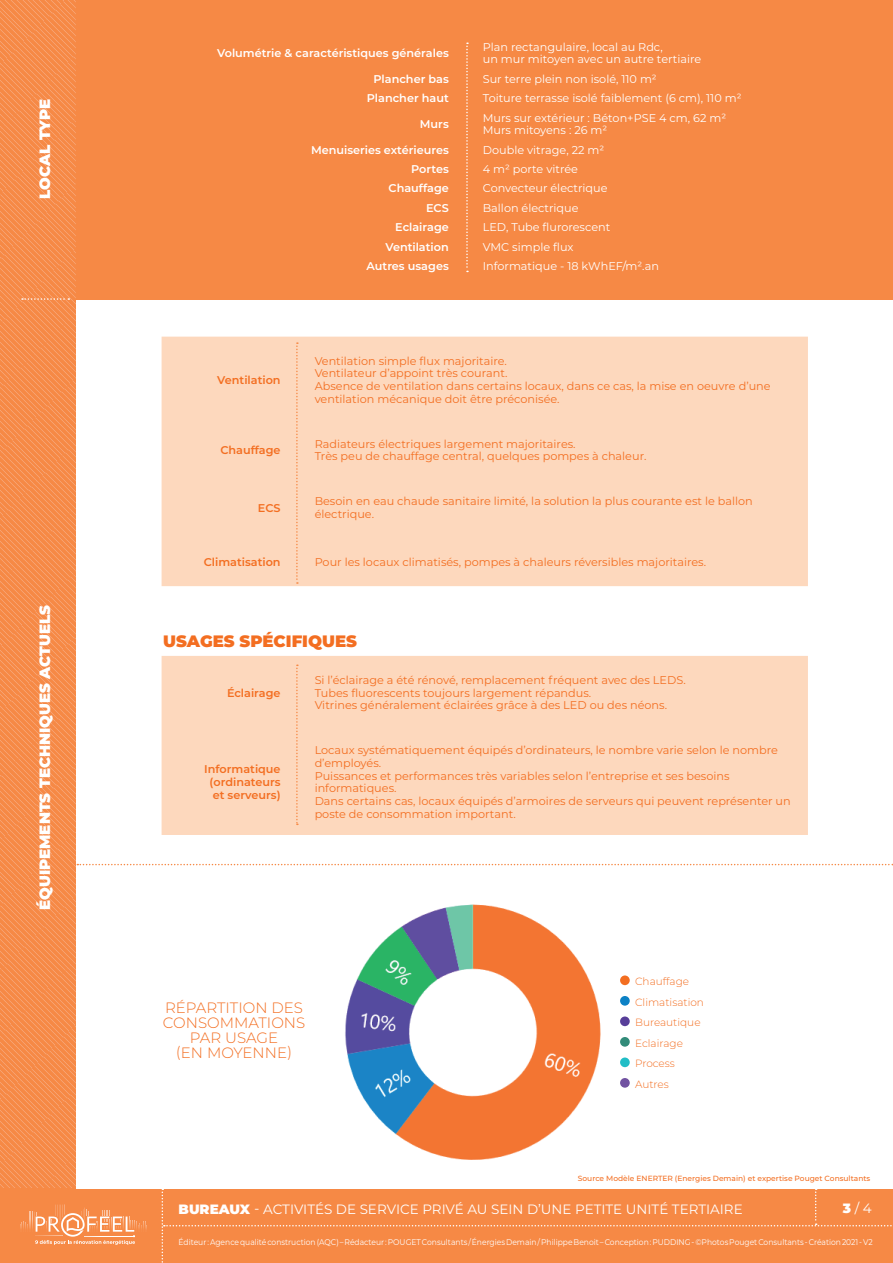
<style>
.page{position:relative;width:893px;height:1263px;background:#fff}
.page>*{position:absolute;margin:0;border:0;box-sizing:border-box;transform-origin:0 0}
.t1{font:900 16.5px "Montserrat";color:#f36e21}
.t2{font:300 15px/15px "Montserrat";color:#f36e21;text-align:center}
.t3{font:900 15px "Montserrat";color:#fff}
.t4{font:13.5px "Montserrat";color:#fff}
.t5{font:11.25px/12.8px "Montserrat";color:#f36e21}
.t6{font:11.25px/12.8px "Montserrat";color:#fff}
.t7{font:600 11.25px "Montserrat";color:#fff}
.t8{font:600 11.25px/12.8px "Montserrat";color:#f36e21;text-align:justify}
.t9{font:300 10.5px/20.5px "Montserrat";color:#f36e21}
.t10{font:8.25px "Montserrat";color:#fff;scale:.92 1}
.t11{font:500 7.5px "Montserrat";color:#f36e21}
.s1{font-weight:900}
</style>
<div class="page">
<svg style="left:0;top:0;width:77px;height:1188px;background:#f68e4e"></svg>
<div style="left:0;top:1188px;width:893px;height:75px;background:#f68945"></div>
<svg style="left:162px;top:1188px;width:731px;height:75px"></svg>
<svg style="left:20px;top:1204px;width:127px;height:41px"></svg>
<svg style="left:22px;top:298px;width:47px;height:2px"></svg>
<img style="left:345px;top:904px;width:256px;height:256px">
<div style="left:620px;top:975px;width:10px;height:10px;background:#f36e21;border-radius:50%"></div>
<div style="left:620px;top:996px;width:10px;height:10px;background:#0c81c5;border-radius:50%"></div>
<div style="left:620px;top:1016px;width:10px;height:10px;background:#573e99;border-radius:50%"></div>
<div style="left:620px;top:1037px;width:10px;height:10px;background:#328b79;border-radius:50%"></div>
<div style="left:620px;top:1057px;width:10px;height:10px;background:#21bdc6;border-radius:50%"></div>
<div style="left:620px;top:1078px;width:10px;height:10px;background:#7152a1;border-radius:50%"></div>
<svg style="left:77px;top:864px;width:816px;height:1px"></svg>
<div style="left:162px;top:337px;width:646px;height:249px;background:#fdd8bd"></div>
<div style="left:162px;top:656px;width:646px;height:179px;background:#fdd8bd"></div>
<svg style="left:296px;top:342px;width:2px;height:242px"></svg>
<svg style="left:296px;top:664px;width:2px;height:161px"></svg>
<div style="left:76px;top:0;width:817px;height:300px;background:#f68945"></div>
<svg style="left:466px;top:43px;width:2px;height:229px"></svg>
<h2 class="t3" style="left:34px;top:199px;width:101px;rotate:-90deg">LOCAL TYPE</h2>
<h2 class="t3" style="left:34px;top:910px;width:306px;rotate:-90deg">ÉQUIPEMENTS TECHNIQUES ACTUELS</h2>
<p class="t7" style="left:217px;top:45px;width:233px">Volumétrie &amp; caractéristiques générales</p>
<p class="t6" style="left:483px;top:40px;width:220px">Plan rectangulaire, local au Rdc,<br>un mur mitoyen avec un autre tertiaire</p>
<p class="t7" style="left:373px;top:71px;width:77px">Plancher bas</p>
<p class="t6" style="left:483px;top:72px;width:175px">Sur terre plein non isolé, 110 m²</p>
<p class="t7" style="left:367px;top:90px;width:84px">Plancher haut</p>
<p class="t6" style="left:483px;top:91px;width:260px">Toiture terrasse isolé faiblement (6 cm), 110 m²</p>
<p class="t7" style="left:420px;top:116px;width:30px">Murs</p>
<p class="t6" style="left:483px;top:111px;width:245px">Murs sur extérieur : Béton+PSE 4 cm, 62 m²<br>Murs mitoyens : 26 m²</p>
<p class="t7" style="left:311px;top:142px;width:139px">Menuiseries extérieures</p>
<p class="t6" style="left:483px;top:143px;width:123px">Double vitrage, 22 m²</p>
<p class="t7" style="left:411px;top:161px;width:39px">Portes</p>
<p class="t6" style="left:483px;top:162px;width:97px">4 m² porte vitrée</p>
<p class="t7" style="left:389px;top:180px;width:62px">Chauffage</p>
<p class="t6" style="left:483px;top:182px;width:126px">Convecteur électrique</p>
<p class="t7" style="left:426px;top:200px;width:24px">ECS</p>
<p class="t6" style="left:483px;top:201px;width:97px">Ballon électrique</p>
<p class="t7" style="left:395px;top:219px;width:55px">Eclairage</p>
<p class="t6" style="left:483px;top:220px;width:129px">LED, Tube flurorescent</p>
<p class="t7" style="left:385px;top:239px;width:65px">Ventilation</p>
<p class="t6" style="left:483px;top:240px;width:92px">VMC simple flux</p>
<p class="t7" style="left:367px;top:258px;width:84px">Autres usages</p>
<p class="t6" style="left:483px;top:259px;width:178px">Informatique - 18 kWhEF/m².an</p>
<p class="t8" style="left:217px;top:373px;width:65px">Ventilation</p>
<p class="t5" style="left:315px;top:354px;width:458px">Ventilation simple flux majoritaire.<br>Ventilateur d’appoint très courant.<br>Absence de ventilation dans certains locaux, dans ce cas, la mise en oeuvre d’une ventilation mécanique doit être préconisée.</p>
<p class="t8" style="left:220px;top:443px;width:62px">Chauffage</p>
<p class="t5" style="left:315px;top:437px;width:333px">Radiateurs électriques largement majoritaires.<br>Très peu de chauffage central, quelques pompes à chaleur.</p>
<p class="t8" style="left:258px;top:501px;width:24px">ECS</p>
<p class="t5" style="left:315px;top:495px;width:440px">Besoin en eau chaude sanitaire limité, la solution la plus courante est le ballon électrique.</p>
<p class="t8" style="left:204px;top:555px;width:78px">Climatisation</p>
<p class="t5" style="left:315px;top:555px;width:393px">Pour les locaux climatisés, pompes à chaleurs réversibles majoritaires.</p>
<h1 class="t1" style="left:163px;top:629px;width:195px">USAGES SPÉCIFIQUES</h1>
<p class="t8" style="left:227px;top:686px;width:55px">Éclairage</p>
<p class="t5" style="left:315px;top:673px;width:373px">Si l’éclairage a été rénové, remplacement fréquent avec des LEDS.<br>Tubes fluorescents toujours largement répandus.<br>Vitrines généralement éclairées grâce à des LED ou des néons.</p>
<p class="t8" style="left:210px;top:762px;width:73px;text-indent:-5px">Informatique (ordinateurs et serveurs)</p>
<p class="t5" style="left:315px;top:743px;width:478px">Locaux systématiquement équipés d’ordinateurs, le nombre varie selon le nombre d’employés.<br>Puissances et performances très variables selon l’entreprise et ses besoins informatiques.<br>Dans certains cas, locaux équipés d’armoires de serveurs qui peuvent représenter un poste de consommation important.</p>
<h2 class="t2" style="left:163px;top:999px;width:144px">RÉPARTITION DES<br>CONSOMMATIONS<br>PAR USAGE<br>(EN MOYENNE)</h2>
<p class="t9" style="left:635px;top:971px;width:70px">Chauffage<br>Climatisation<br>Bureautique<br>Eclairage<br>Process<br>Autres</p>
<p class="t11" style="left:578px;top:1173px;width:294px">Source Modèle ENERTER (Energies Demain) et expertise Pouget Consultants</p>
<p class="t4" style="left:179px;top:1200px;width:566px"><span class="s1">BUREAUX</span> - ACTIVITÉS DE SERVICE PRIVÉ AU SEIN D’UNE PETITE UNITÉ TERTIAIRE</p>
<p class="t4" style="left:843px;top:1199px;width:30px"><span class="s1">3</span> / 4</p>
<p class="t10" style="left:179px;top:1236px;width:756px">Éditeur : Agence qualité construction (AQC) – Rédacteur : POUGET Consultants / Énergies Demain / Philippe Benoit – Conception : PUDDING - ©Photos Pouget Consultants - Création 2021 - V2</p>
</div>
